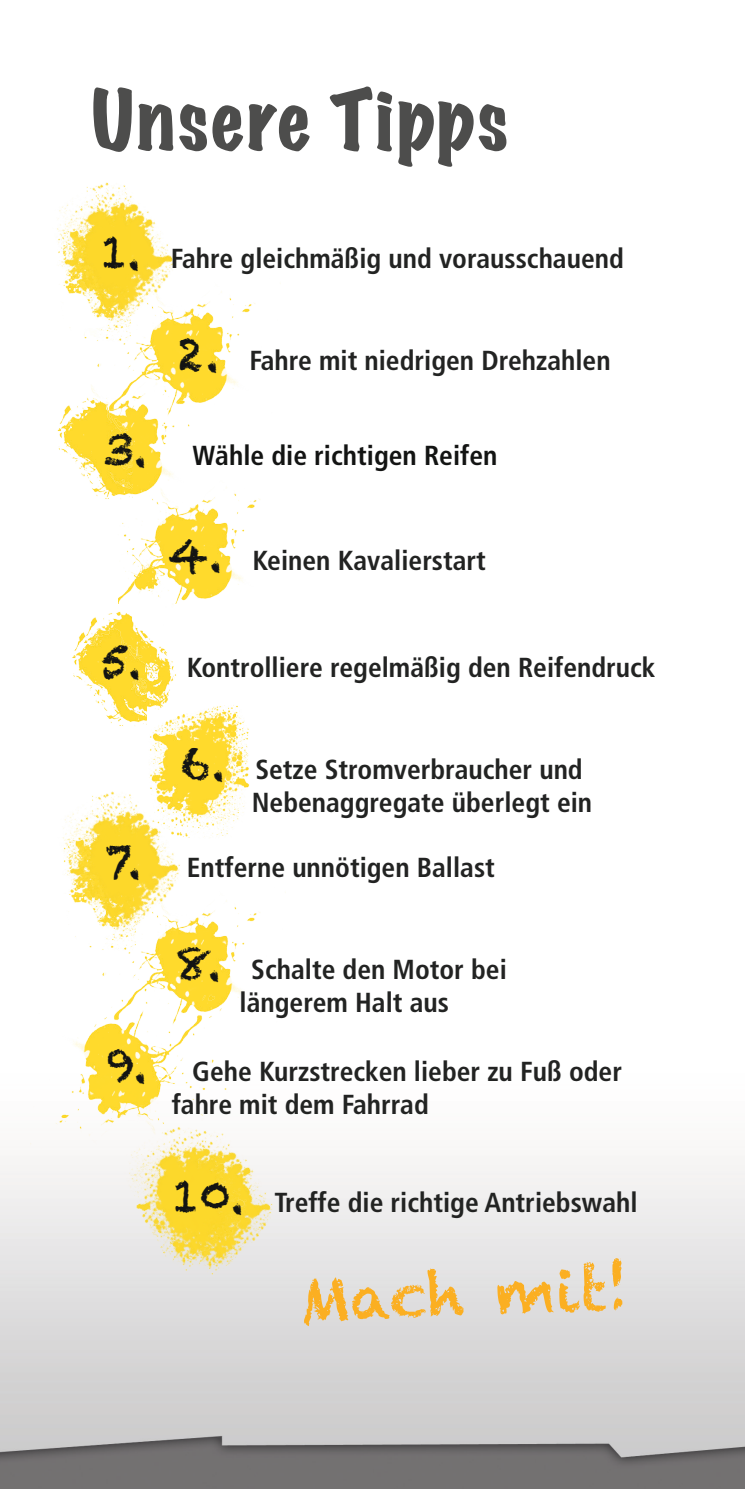
<style>
.page{position:relative;width:745px;height:1489px;background:#fff}
.page>*{position:absolute;margin:0;border:0;box-sizing:border-box;transform-origin:0 0}
.t1{font:expanded 75px "Marker Felt";letter-spacing:.03em;color:#4d4d4c}
.t2{font:60px "Chalkduster";color:#fbaf22}
.t3{font:700 condensed 27.5px/33px "Frutiger";color:#222322}
.t4{font:700 condensed 27.5px "Frutiger";color:#131413}
.s1{font-family:"Chalkduster";font-weight:400;font-stretch:normal;font-size:45px;color:#131413}
.s2{font-family:"Chalkduster";font-weight:400;font-stretch:normal;font-size:45px}
</style>
<div class="page">
<img style="left:0;top:283px;width:744px;height:1205px">
<img style="left:94px;top:1085px;width:229px;height:229px">
<img style="left:0;top:182px;width:175px;height:185px">
<img style="left:70px;top:275px;width:210px;height:184px">
<img style="left:85px;top:328px;width:107px;height:152px">
<img style="left:40px;top:366px;width:93px;height:168px">
<img style="left:119px;top:480px;width:141px;height:123px">
<img style="left:11px;top:578px;width:170px;height:108px">
<img style="left:146px;top:686px;width:140px;height:168px">
<img style="left:0;top:593px;width:146px;height:167px">
<img style="left:110px;top:525px;width:88px;height:100px">
<img style="left:2px;top:746px;width:229px;height:229px">
<img style="left:75px;top:884px;width:210px;height:183px">
<img style="left:30px;top:967px;width:211px;height:184px">
<img style="left:68px;top:1081px;width:229px;height:229px">
<h1 class="t1" style="left:91px;top:61px;width:418px">Unsere Tipps</h1>
<p class="t3" style="left:100px;top:242px;width:524px"><span class="s1">1.</span> Fahre gleichmäßig und vorausschauend</p>
<p class="t3" style="left:178px;top:344px;width:434px"><span class="s1">2.</span> Fahre mit niedrigen Drehzahlen</p>
<p class="t4" style="left:103px;top:439px;width:396px"><span class="s2">3.</span> Wähle die richtigen Reifen</p>
<p class="t3" style="left:168px;top:544px;width:319px"><span class="s1">4.</span> Keinen Kavalierstart</p>
<p class="t3" style="left:100px;top:651px;width:556px"><span class="s1">5.</span> Kontrolliere regelmäßig den Reifendruck</p>
<p class="t3" style="left:251px;top:753px;width:342px;text-indent:-72px"><span class="s1">6.</span> Setze Stromverbraucher und<br>Nebenaggregate überlegt ein</p>
<p class="t3" style="left:105px;top:851px;width:391px"><span class="s1">7.</span> Entferne unnötigen Ballast</p>
<p class="t3" style="left:175px;top:953px;width:333px;text-align:center"><span class="s1">8.</span> Schalte den Motor bei längerem Halt aus</p>
<p class="t3" style="left:172px;top:1054px;width:451px;text-indent:-64px"><span class="s1">9.</span> Gehe Kurzstrecken lieber zu Fuß oder fahre mit dem Fahrrad</p>
<p class="t3" style="left:172px;top:1186px;width:466px"><span class="s1">10.</span> Treffe die richtige Antriebswahl</p>
<h2 class="t2" style="left:298px;top:1264px;width:331px;rotate:-2deg">Mach mit!</h2>
</div>
